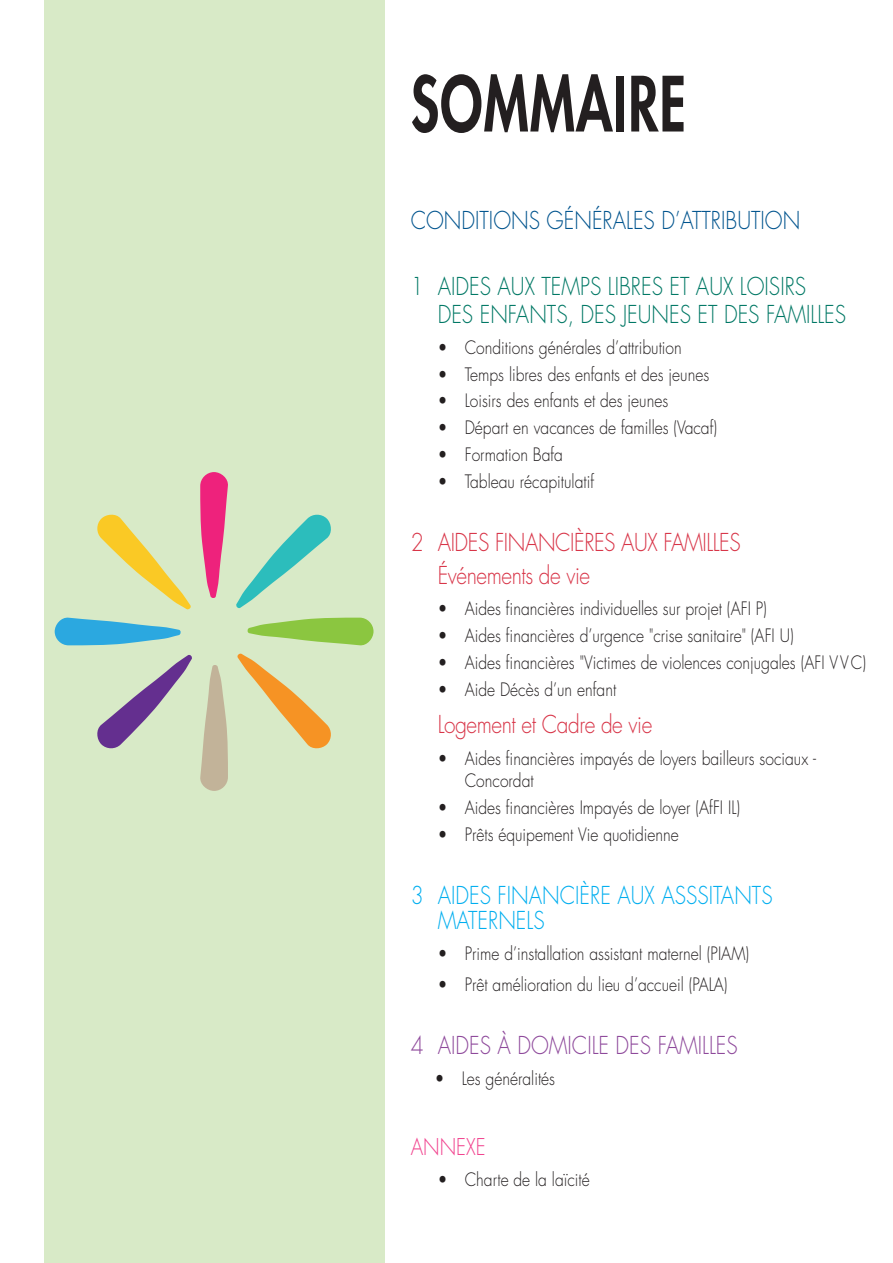
<style>
.page{position:relative;width:893px;height:1263px;background:#fff}
.page>*{position:absolute;margin:0;border:0;box-sizing:border-box;transform-origin:0 0}
.t1{font:800 73.95px "Futura Std";letter-spacing:.02em;color:#231f20;scale:.73 1}
.t2{font:300 24px/27.9px "Futura Std";color:#007865;scale:.87 1}
.t3{font:300 24px "Futura Std";letter-spacing:-.02em;color:#d83548;scale:.87 1}
.t4{font:300 24px/24.9px "Futura Std";color:#00aeef;scale:.87 1}
.t5{font:300 24px "Futura Std";color:#00548e;scale:.87 1}
.t6{font:300 24px "Futura Std";color:#8e499b;scale:.87 1}
.t7{font:300 22.5px "Futura Std";color:#f1448f;scale:.87 1}
.t8{font:300 18px/22.5px "Futura Std";color:#231f20;scale:.87 1}
</style>
<div class="page">
<div style="left:44px;top:0;width:340px;height:1263px;background:#d8eac7"></div>
<svg style="left:200px;top:472px;width:28px;height:126px"></svg>
<svg style="left:200px;top:665px;width:28px;height:126px"></svg>
<svg style="left:97px;top:514px;width:94px;height:96px"></svg>
<svg style="left:237px;top:653px;width:94px;height:96px"></svg>
<svg style="left:55px;top:617px;width:126px;height:28px"></svg>
<svg style="left:247px;top:618px;width:126px;height:28px"></svg>
<svg style="left:97px;top:654px;width:95px;height:95px"></svg>
<svg style="left:236px;top:514px;width:95px;height:95px"></svg>
<p class="t1" style="left:411px;top:57px;width:378px">SOMMAIRE</p>
<p class="t5" style="left:411px;top:205px;width:449px">CONDITIONS GÉNÉRALES D’ATTRIBUTION</p>
<p class="t2" style="left:438px;top:273px;width:471px;text-indent:-27px">1 AIDES AUX TEMPS LIBRES ET AUX LOISIRS<br>DES ENFANTS, DES JEUNES ET DES FAMILLES</p>
<p class="t8" style="left:438px;top:337px;width:282px">• Conditions générales d’attribution</p>
<p class="t8" style="left:438px;top:363px;width:314px">• Temps libres des enfants et des jeunes</p>
<p class="t8" style="left:438px;top:390px;width:266px">• Loisirs des enfants et des jeunes</p>
<p class="t8" style="left:438px;top:417px;width:323px">• Départ en vacances de familles (Vacaf)</p>
<p class="t8" style="left:438px;top:444px;width:146px">• Formation Bafa</p>
<p class="t8" style="left:438px;top:470px;width:181px">• Tableau récapitulatif</p>
<p class="t3" style="left:411px;top:528px;width:381px">2 AIDES FINANCIÈRES AUX FAMILLES</p>
<p class="t3" style="left:438px;top:561px;width:177px">Événements de vie</p>
<p class="t8" style="left:438px;top:598px;width:380px">• Aides financières individuelles sur projet (AFI P)</p>
<p class="t8" style="left:438px;top:625px;width:411px">• Aides financières d’urgence "crise sanitaire" (AFI U)</p>
<p class="t8" style="left:438px;top:652px;width:494px">• Aides financières "Victimes de violences conjugales (AFI VVC)</p>
<p class="t8" style="left:438px;top:678px;width:207px">• Aide Décès d’un enfant</p>
<p class="t3" style="left:438px;top:710px;width:248px">Logement et Cadre de vie</p>
<p class="t8" style="left:465px;top:747px;width:405px;text-indent:-27px">• Aides financières impayés de loyers bailleurs sociaux -<br>Concordat</p>
<p class="t8" style="left:438px;top:796px;width:349px">• Aides financières Impayés de loyer (AfFI IL)</p>
<p class="t8" style="left:438px;top:823px;width:279px">• Prêts équipement Vie quotidienne</p>
<p class="t4" style="left:438px;top:883px;width:387px;text-indent:-27px">3 AIDES FINANCIÈRE AUX ASSSITANTS<br>MATERNELS</p>
<p class="t8" style="left:438px;top:942px;width:359px">• Prime d’installation assistant maternel (PIAM)</p>
<p class="t8" style="left:438px;top:973px;width:335px">• Prêt amélioration du lieu d’accueil (PALA)</p>
<p class="t6" style="left:411px;top:1031px;width:377px">4 AIDES À DOMICILE DES FAMILLES</p>
<p class="t8" style="left:435px;top:1068px;width:140px">• Les généralités</p>
<p class="t7" style="left:411px;top:1133px;width:88px">ANNEXE</p>
<p class="t8" style="left:438px;top:1169px;width:176px">• Charte de la laïcité</p>
</div>
